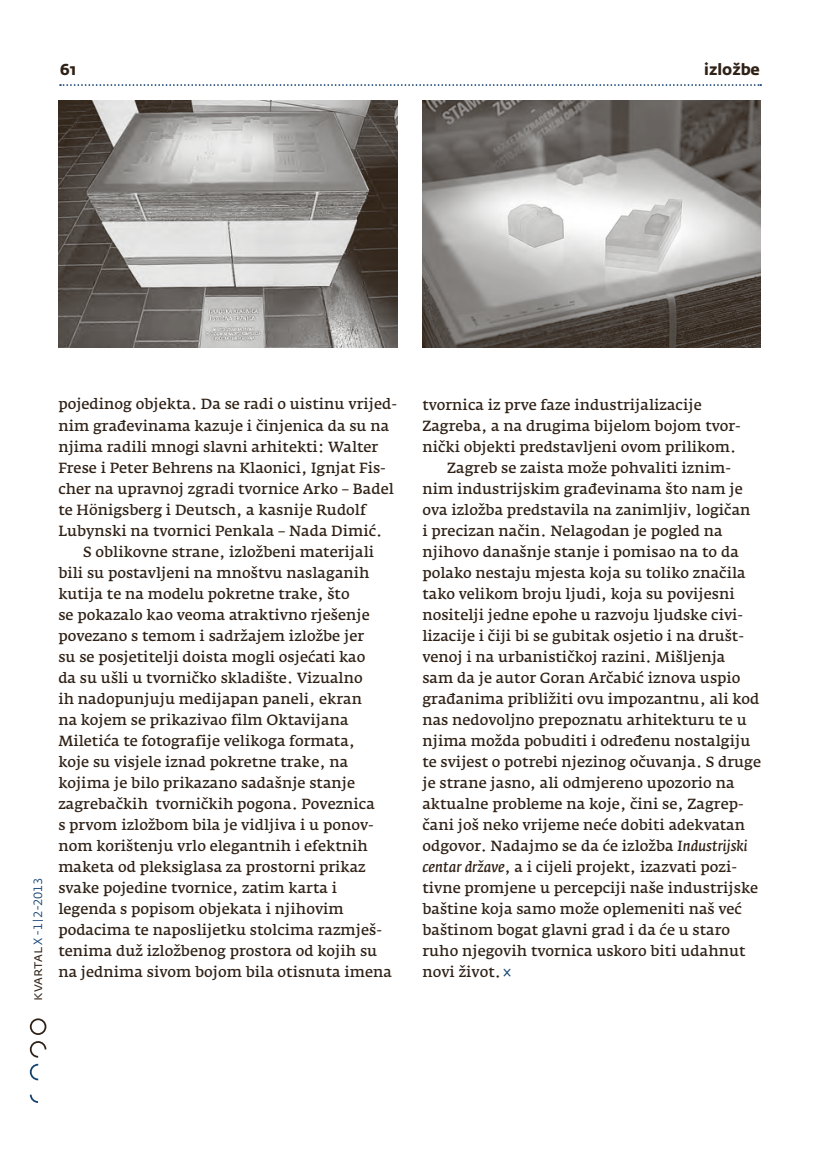
<style>
.page{position:relative;width:820px;height:1168px;background:#fff}
.page>*{position:absolute;margin:0;border:0;box-sizing:border-box;transform-origin:0 0}
.t1{font:700 15.75px "Fedra Sans Std";color:#2f2116}
.t2{font:600 14.53px "Fedra Serif A Std";color:#2f2116}
.t3{font:11.9px "Fedra Sans Std";color:#134070}
.s1{font-size:14px;color:#2f2116}
.s2{font-size:10.5px}
.s3{font-style:italic}
.s4{color:#134070}
</style>
<div class="page">
<svg style="left:60px;top:84px;width:701px;height:2px"></svg>
<svg style="left:30px;top:1018px;width:16px;height:16px"></svg>
<svg style="left:30px;top:1041px;width:16px;height:16px"></svg>
<svg style="left:30px;top:1094px;width:8px;height:8px"></svg>
<svg style="left:30px;top:1063px;width:8px;height:17px"></svg>
<img style="left:422px;top:101px;width:337px;height:247px">
<img style="left:58px;top:101px;width:339px;height:247px">
<p class="t1" style="left:60px;top:60px;width:18px">61</p>
<p class="t1" style="left:704px;top:60px;width:57px">izložbe</p>
<p class="t3" style="left:30px;top:1000px;width:125px;rotate:-90deg"><span class="s1">kvartal</span> X -1<span class="s2">|</span>2-2013</p>
<p class="t2" style="left:58px;top:396px;width:340px">pojedinog objekta. Da se radi o uistinu vrijed-</p>
<p class="t2" style="left:58px;top:417px;width:332px">nim građevinama kazuje i činjenica da su na</p>
<p class="t2" style="left:58px;top:438px;width:321px">njima radili mnogi slavni arhitekti: Walter</p>
<p class="t2" style="left:58px;top:459px;width:329px">Frese i Peter Behrens na Klaonici, Ignjat Fis-</p>
<p class="t2" style="left:58px;top:480px;width:337px">cher na upravnoj zgradi tvornice Arko – Badel</p>
<p class="t2" style="left:58px;top:501px;width:309px">te Hönigsberg i Deutsch, a kasnije Rudolf</p>
<p class="t2" style="left:58px;top:522px;width:325px">Lubynski na tvornici Penkala – Nada Dimić.</p>
<p class="t2" style="left:83px;top:543px;width:292px">S oblikovne strane, izložbeni materijali</p>
<p class="t2" style="left:58px;top:564px;width:313px">bili su postavljeni na mnoštvu naslaganih</p>
<p class="t2" style="left:58px;top:585px;width:293px">kutija te na modelu pokretne trake, što</p>
<p class="t2" style="left:58px;top:606px;width:313px">se pokazalo kao veoma atraktivno rješenje</p>
<p class="t2" style="left:58px;top:627px;width:307px">povezano s temom i sadržajem izložbe jer</p>
<p class="t2" style="left:58px;top:648px;width:308px">su se posjetitelji doista mogli osjećati kao</p>
<p class="t2" style="left:58px;top:669px;width:306px">da su ušli u tvorničko skladište. Vizualno</p>
<p class="t2" style="left:58px;top:690px;width:305px">ih nadopunjuju medijapan paneli, ekran</p>
<p class="t2" style="left:58px;top:711px;width:291px">na kojem se prikazivao film Oktavijana</p>
<p class="t2" style="left:58px;top:732px;width:298px">Miletića te fotografije velikoga formata,</p>
<p class="t2" style="left:58px;top:753px;width:291px">koje su visjele iznad pokretne trake, na</p>
<p class="t2" style="left:58px;top:774px;width:298px">kojima je bilo prikazano sadašnje stanje</p>
<p class="t2" style="left:58px;top:795px;width:318px">zagrebačkih tvorničkih pogona. Poveznica</p>
<p class="t2" style="left:58px;top:816px;width:317px">s prvom izložbom bila je vidljiva i u ponov-</p>
<p class="t2" style="left:58px;top:837px;width:311px">nom korištenju vrlo elegantnih i efektnih</p>
<p class="t2" style="left:58px;top:858px;width:309px">maketa od pleksiglasa za prostorni prikaz</p>
<p class="t2" style="left:58px;top:879px;width:280px">svake pojedine tvornice, zatim karta i</p>
<p class="t2" style="left:58px;top:900px;width:287px">legenda s popisom objekata i njihovim</p>
<p class="t2" style="left:58px;top:921px;width:325px">podacima te naposlijetku stolcima razmješ-</p>
<p class="t2" style="left:58px;top:942px;width:320px">tenima duž izložbenog prostora od kojih su</p>
<p class="t2" style="left:58px;top:963px;width:335px">na jednima sivom bojom bila otisnuta imena</p>
<p class="t2" style="left:422px;top:396px;width:281px">tvornica iz prve faze industrijalizacije</p>
<p class="t2" style="left:422px;top:417px;width:320px">Zagreba, a na drugima bijelom bojom tvor-</p>
<p class="t2" style="left:422px;top:438px;width:315px">nički objekti predstavljeni ovom prilikom.</p>
<p class="t2" style="left:447px;top:459px;width:285px">Zagreb se zaista može pohvaliti iznim-</p>
<p class="t2" style="left:422px;top:480px;width:322px">nim industrijskim građevinama što nam je</p>
<p class="t2" style="left:422px;top:501px;width:329px">ova izložba predstavila na zanimljiv, logičan</p>
<p class="t2" style="left:422px;top:522px;width:301px">i precizan način. Nelagodan je pogled na</p>
<p class="t2" style="left:422px;top:543px;width:318px">njihovo današnje stanje i pomisao na to da</p>
<p class="t2" style="left:422px;top:564px;width:325px">polako nestaju mjesta koja su toliko značila</p>
<p class="t2" style="left:422px;top:585px;width:314px">tako velikom broju ljudi, koja su povijesni</p>
<p class="t2" style="left:422px;top:606px;width:322px">nositelji jedne epohe u razvoju ljudske civi-</p>
<p class="t2" style="left:422px;top:627px;width:323px">lizacije i čiji bi se gubitak osjetio i na društ-</p>
<p class="t2" style="left:422px;top:648px;width:304px">venoj i na urbanističkoj razini. Mišljenja</p>
<p class="t2" style="left:422px;top:669px;width:319px">sam da je autor Goran Arčabić iznova uspio</p>
<p class="t2" style="left:422px;top:690px;width:338px">građanima približiti ovu impozantnu, ali kod</p>
<p class="t2" style="left:422px;top:711px;width:326px">nas nedovoljno prepoznatu arhitekturu te u</p>
<p class="t2" style="left:422px;top:732px;width:329px">njima možda pobuditi i određenu nostalgiju</p>
<p class="t2" style="left:422px;top:753px;width:340px">te svijest o potrebi njezinog očuvanja. S druge</p>
<p class="t2" style="left:422px;top:774px;width:313px">je strane jasno, ali odmjereno upozorio na</p>
<p class="t2" style="left:422px;top:795px;width:323px">aktualne probleme na koje, čini se, Zagrep-</p>
<p class="t2" style="left:422px;top:816px;width:324px">čani još neko vrijeme neće dobiti adekvatan</p>
<p class="t2" style="left:422px;top:837px;width:327px">odgovor. Nadajmo se da će izložba <span class="s3">Industrijski</span></p>
<p class="t2" style="left:422px;top:858px;width:316px"><span class="s3">centar države</span>, a i cijeli projekt, izazvati pozi-</p>
<p class="t2" style="left:422px;top:879px;width:337px">tivne promjene u percepciji naše industrijske</p>
<p class="t2" style="left:422px;top:900px;width:321px">baštine koja samo može oplemeniti naš već</p>
<p class="t2" style="left:422px;top:921px;width:309px">baštinom bogat glavni grad i da će u staro</p>
<p class="t2" style="left:422px;top:942px;width:324px">ruho njegovih tvornica uskoro biti udahnut</p>
<p class="t2" style="left:422px;top:963px;width:90px">novi život.<span class="s4">×</span></p>
</div>
